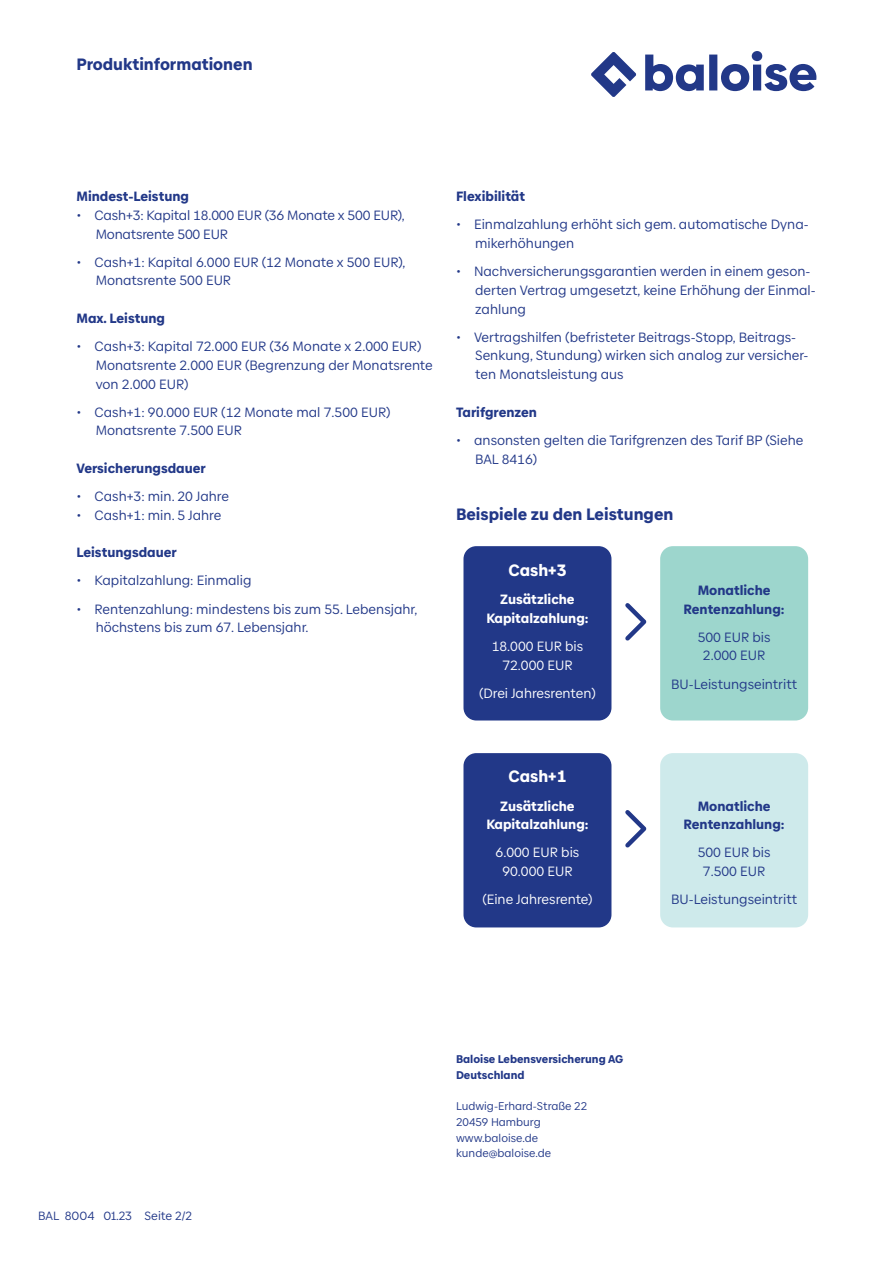
<style>
.page{position:relative;width:893px;height:1263px;background:#fff}
.page>*{position:absolute;margin:0;border:0;box-sizing:border-box;transform-origin:0 0}
.Headline_11{font:900 16.5px "Baloise Create Text";color:#223888}
.Listing_numbers_9{font:900 16.5px "Baloise Create Text";color:#fff}
.Copy_Bullit-Points{font:13.5px/18.8px "Baloise Create Text";color:#223888}
.Listing_numbers_9-2{font:900 13.5px "Baloise Create Text";color:#223888}
.Copy_Bullit-Points-2{font:13.5px/18.8px "Baloise Create Text";color:#fff;text-align:center}
.Copy_Bullit-Points-3{font:900 13.5px/18.8px "Baloise Create Text";color:#fff;text-align:center}
.Copy_Bullit-Points-4{font:900 13.5px/18.8px "Baloise Create Text";color:#223888;text-align:center}
.t1{font:12px "Baloise Create Text";color:#223888}
.t2{font:11.25px/15.8px "Baloise Create Text";color:#223888}
.t3{font:900 11.25px/15.8px "Baloise Create Text";color:#223888}
</style>
<div class="page">
<div style="left:463px;top:546px;width:148px;height:174px;background:#223888;border-radius:13px"></div>
<div style="left:660px;top:546px;width:148px;height:174px;background:#9dd6cd;border-radius:13px"></div>
<svg style="left:625px;top:603px;width:22px;height:38px"></svg>
<div style="left:463px;top:753px;width:148px;height:174px;background:#223888;border-radius:13px"></div>
<div style="left:660px;top:753px;width:148px;height:174px;background:#ceeaeb;border-radius:13px"></div>
<svg style="left:625px;top:810px;width:22px;height:38px"></svg>
<svg style="left:591px;top:51px;width:225px;height:46px"></svg>
<p class="Headline_11" style="left:77px;top:52px;width:178px">Produktinformationen</p>
<p class="Listing_numbers_9-2" style="left:77px;top:187px;width:114px">Mindest-Leistung</p>
<p class="Copy_Bullit-Points" style="left:96px;top:206px;width:311px;text-indent:-19px">• Cash+3: Kapital 18.000 EUR (36 Monate x 500 EUR),<br>Monatsrente 500 EUR</p>
<p class="Copy_Bullit-Points" style="left:96px;top:252px;width:311px;text-indent:-19px">• Cash+1: Kapital 6.000 EUR (12 Monate x 500 EUR),<br>Monatsrente 500 EUR</p>
<p class="Listing_numbers_9-2" style="left:77px;top:309px;width:90px">Max. Leistung</p>
<p class="Copy_Bullit-Points" style="left:96px;top:337px;width:339px;text-indent:-19px">• Cash+3: Kapital 72.000 EUR (36 Monate x 2.000 EUR)<br>Monatsrente 2.000 EUR (Begrenzung der Monatsrente von 2.000 EUR)</p>
<p class="Copy_Bullit-Points" style="left:96px;top:402px;width:296px;text-indent:-19px">• Cash+1: 90.000 EUR (12 Monate mal 7.500 EUR)<br>Monatsrente 7.500 EUR</p>
<p class="Listing_numbers_9-2" style="left:77px;top:459px;width:131px">Versicherungsdauer</p>
<p class="Copy_Bullit-Points" style="left:77px;top:487px;width:154px">• Cash+3: min. 20 Jahre</p>
<p class="Copy_Bullit-Points" style="left:77px;top:506px;width:146px">• Cash+1: min. 5 Jahre</p>
<p class="Listing_numbers_9-2" style="left:77px;top:543px;width:102px">Leistungsdauer</p>
<p class="Copy_Bullit-Points" style="left:77px;top:571px;width:176px">• Kapitalzahlung: Einmalig</p>
<p class="Copy_Bullit-Points" style="left:96px;top:599px;width:323px;text-indent:-19px">• Rentenzahlung: mindestens bis zum 55. Lebensjahr, höchstens bis zum 67. Lebensjahr.</p>
<p class="Listing_numbers_9-2" style="left:456px;top:187px;width:71px">Flexibilität</p>
<p class="Copy_Bullit-Points" style="left:475px;top:215px;width:335px;text-indent:-19px">• Einmalzahlung erhöht sich gem. automatische Dyna&shy;mikerhöhungen</p>
<p class="Copy_Bullit-Points" style="left:475px;top:262px;width:342px;text-indent:-19px">• Nachversicherungsgarantien werden in einem geson&shy;derten Vertrag umgesetzt, keine Erhöhung der Einmal&shy;zahlung</p>
<p class="Copy_Bullit-Points" style="left:475px;top:327px;width:335px;text-indent:-19px">• Vertragshilfen (befristeter Beitrags-Stopp, Beitrags-<br>Senkung, Stundung) wirken sich analog zur versicher&shy;ten Monatsleistung aus</p>
<p class="Listing_numbers_9-2" style="left:456px;top:402px;width:83px">Tarifgrenzen</p>
<p class="Copy_Bullit-Points" style="left:475px;top:431px;width:330px;text-indent:-19px">• ansonsten gelten die Tarifgrenzen des Tarif BP (Siehe<br>BAL 8416)</p>
<p class="Headline_11" style="left:456px;top:502px;width:219px">Beispiele zu den Leistungen</p>
<p class="Listing_numbers_9" style="left:508px;top:559px;width:59px">Cash+3</p>
<p class="Copy_Bullit-Points-3" style="left:486px;top:590px;width:104px">Zusätzliche<br>Kapitalzahlung:</p>
<p class="Copy_Bullit-Points-2" style="left:492px;top:637px;width:93px">18.000 EUR bis<br>72.000 EUR</p>
<p class="Copy_Bullit-Points-2" style="left:479px;top:684px;width:118px">(Drei Jahresrenten)</p>
<p class="Copy_Bullit-Points-4" style="left:684px;top:580px;width:103px">Monatliche<br>Rentenzahlung:</p>
<p class="Copy_Bullit-Points" style="left:698px;top:627px;width:74px;text-align:center">500 EUR bis<br>2.000 EUR</p>
<p class="Copy_Bullit-Points" style="left:671px;top:674px;width:127px">BU-Leistungseintritt</p>
<p class="Listing_numbers_9" style="left:508px;top:765px;width:59px">Cash+1</p>
<p class="Copy_Bullit-Points-3" style="left:486px;top:796px;width:104px">Zusätzliche<br>Kapitalzahlung:</p>
<p class="Copy_Bullit-Points-2" style="left:496px;top:843px;width:85px">6.000 EUR bis<br>90.000 EUR</p>
<p class="Copy_Bullit-Points-2" style="left:482px;top:890px;width:112px">(Eine Jahresrente)</p>
<p class="Copy_Bullit-Points-4" style="left:684px;top:796px;width:103px">Monatliche<br>Rentenzahlung:</p>
<p class="Copy_Bullit-Points" style="left:698px;top:843px;width:74px;text-align:center">500 EUR bis<br>7.500 EUR</p>
<p class="Copy_Bullit-Points" style="left:671px;top:890px;width:127px">BU-Leistungseintritt</p>
<p class="t1" style="left:38px;top:1209px;width:155px">BAL 8004 01.23 Seite 2/2</p>
<p class="t3" style="left:456px;top:1051px;width:169px">Baloise Lebensversicherung AG<br>Deutschland</p>
<p class="t2" style="left:456px;top:1098px;width:133px">Ludwig-Erhard-Straße 22<br>20459 Hamburg www.baloise.de kunde@baloise.de</p>
</div>
